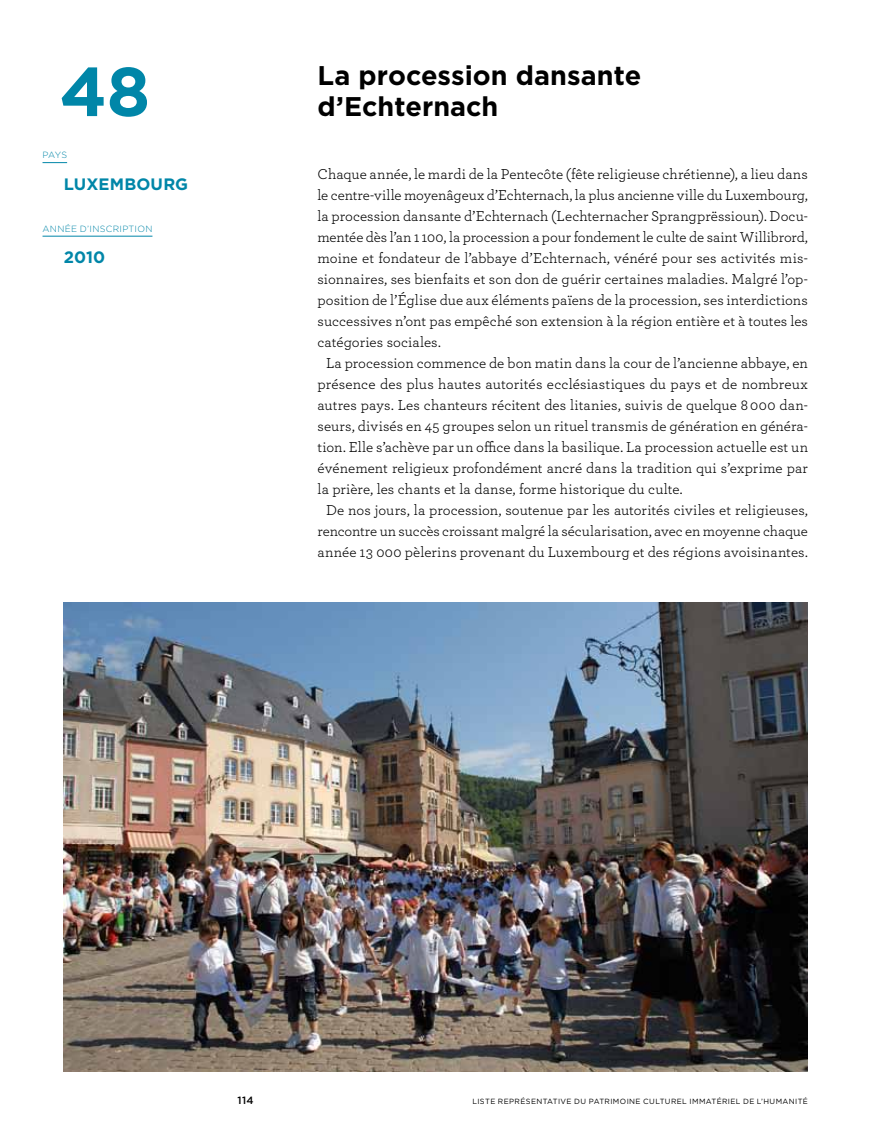
<style>
.page{position:relative;width:893px;height:1136px;background:#fff}
.page>*{position:absolute;margin:0;border:0;box-sizing:border-box;transform-origin:0 0}
.t1{font:700 69px "Gotham";color:#0086a8}
.t2{font:700 27px/31.5px "Gotham";color:#000}
.t3{font:700 16.5px "Gotham";letter-spacing:.005em;color:#0086a8}
.t4{font:15px "Archer";letter-spacing:.005em;color:#000}
.t5{font:500 10.5px "Gotham";color:#000}
.t6{font:300 9px "Gotham";letter-spacing:.035em;color:#0086a8}
.t7{font:7.5px "Gotham";letter-spacing:.05em;color:#000}
</style>
<div class="page">
<svg style="left:43px;top:162px;width:24px;height:1px"></svg>
<hr style="left:43px;top:236px;width:109px;height:1px;background:#0086a8">
<img style="left:64px;top:602px;width:744px;height:469px">
<h1 class="t1" style="left:60px;top:52px;width:92px">48</h1>
<p class="t6" style="left:43px;top:150px;width:25px">PAYS</p>
<p class="t3" style="left:64px;top:174px;width:124px">LUXEMBOURG</p>
<p class="t6" style="left:43px;top:223px;width:111px">ANNÉE D’INSCRIPTION</p>
<p class="t3" style="left:64px;top:248px;width:43px">2010</p>
<h2 class="t2" style="left:317px;top:59px;width:325px">La procession dansante d’Echternach</h2>
<p class="t4" style="left:317px;top:164px;width:492px">Chaque année, le mardi de la Pentecôte (fête religieuse chrétienne), a lieu dans</p>
<p class="t4" style="left:317px;top:185px;width:492px">le centre-ville moyenâgeux d’Echternach, la plus ancienne ville du Luxembourg,</p>
<p class="t4" style="left:317px;top:206px;width:492px">la procession dansante d’Echternach (Lechternacher Sprangprëssioun). Docu-</p>
<p class="t4" style="left:317px;top:227px;width:492px">mentée dès l’an 1 100, la procession a pour fondement le culte de saint Willibrord,</p>
<p class="t4" style="left:317px;top:248px;width:492px">moine et fondateur de l’abbaye d’Echternach, vénéré pour ses activités mis-</p>
<p class="t4" style="left:317px;top:269px;width:492px">sionnaires, ses bienfaits et son don de guérir certaines maladies. Malgré l’op-</p>
<p class="t4" style="left:317px;top:290px;width:492px">position de l’Église due aux éléments païens de la procession, ses interdictions</p>
<p class="t4" style="left:317px;top:311px;width:492px">successives n’ont pas empêché son extension à la région entière et à toutes les</p>
<p class="t4" style="left:317px;top:332px;width:125px">catégories sociales.</p>
<p class="t4" style="left:326px;top:353px;width:483px">La procession commence de bon matin dans la cour de l’ancienne abbaye, en</p>
<p class="t4" style="left:317px;top:374px;width:492px">présence des plus hautes autorités ecclésiastiques du pays et de nombreux</p>
<p class="t4" style="left:317px;top:395px;width:492px">autres pays. Les chanteurs récitent des litanies, suivis de quelque 8 000 dan-</p>
<p class="t4" style="left:317px;top:416px;width:492px">seurs, divisés en 45 groupes selon un rituel transmis de génération en généra-</p>
<p class="t4" style="left:317px;top:437px;width:492px">tion. Elle s’achève par un office dans la basilique. La procession actuelle est un</p>
<p class="t4" style="left:317px;top:458px;width:492px">événement religieux profondément ancré dans la tradition qui s’exprime par</p>
<p class="t4" style="left:317px;top:479px;width:367px">la prière, les chants et la danse, forme historique du culte.</p>
<p class="t4" style="left:326px;top:500px;width:483px">De nos jours, la procession, soutenue par les autorités civiles et religieuses,</p>
<p class="t4" style="left:317px;top:521px;width:492px">rencontre un succès croissant malgré la sécularisation, avec en moyenne chaque</p>
<p class="t4" style="left:317px;top:542px;width:492px">année 13 000 pèlerins provenant du Luxembourg et des régions avoisinantes.</p>
<p class="t5" style="left:237px;top:1093px;width:18px">114</p>
<p class="t7" style="left:472px;top:1096px;width:11px">Liste</p>
<p class="t7" style="left:498px;top:1096px;width:311px">REPRÉSENTATIVE DU PATRIMOINE CULTUREL IMMATÉRIEL DE L’HUMANITÉ</p>
</div>
